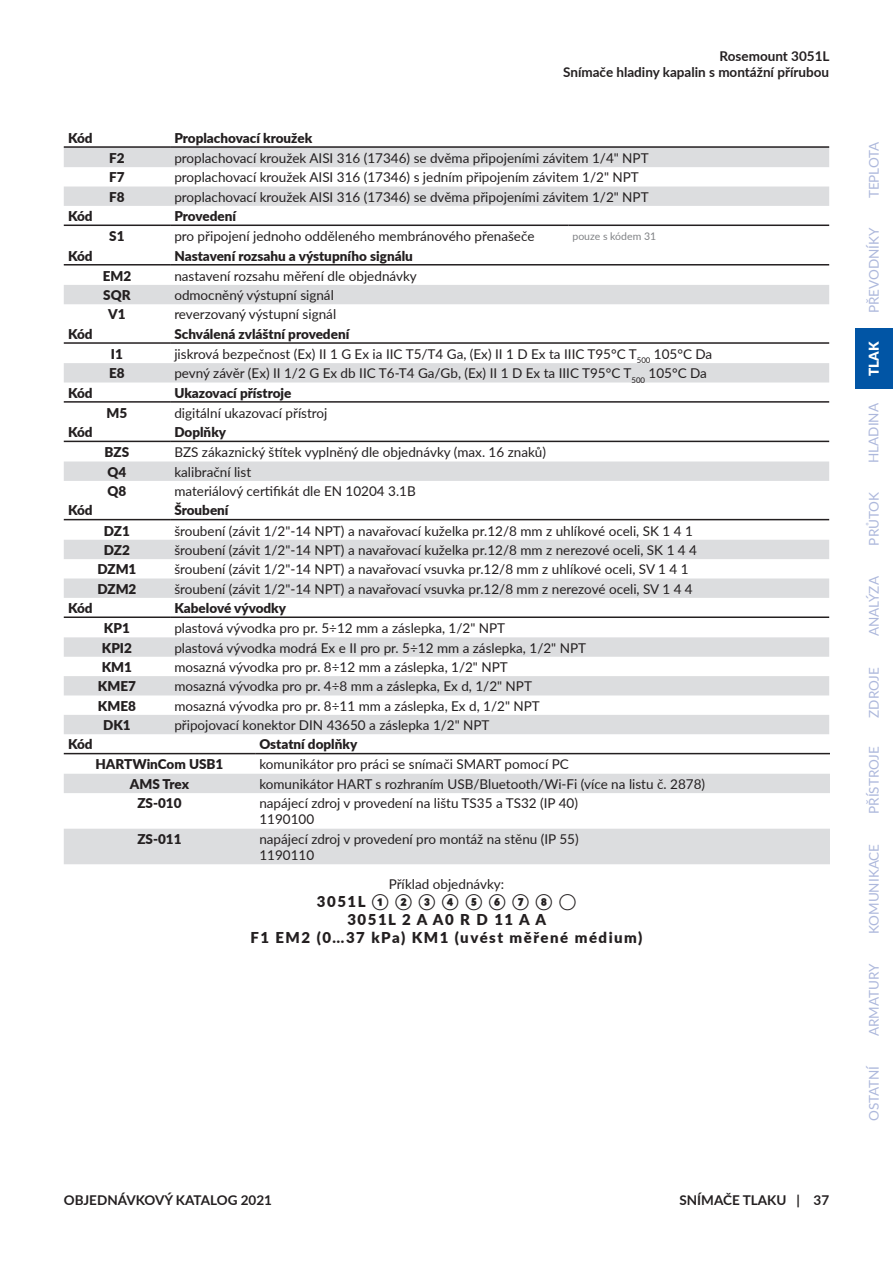
<style>
.page{position:relative;width:893px;height:1263px;background:#fff}
.page>*{position:absolute;margin:0;border:0;box-sizing:border-box;transform-origin:0 0}
.Příklad_objednávky{font:900 15px "Lato";letter-spacing:.1em;color:#231f20}
.Základ{font:13.5px/16.2px "Lato";color:#231f20}
.Záklaví{font:900 13.5px "Lato";color:#231f20}
.Kód{font:900 13.5px "Lato";color:#231f20}
.t1{font:700 13.5px/16.2px "Lato";color:#231f20;text-align:right}
.t2{font:13.5px "Lato";color:#adb8dc}
.Příklad_objednávky-2{font:13.5px "Lato";color:#231f20}
.t3{font:900 13.5px "Lato";color:#fff}
.Poznámka{font:10.5px "Lato";color:#808285}
</style>
<div class="page">
<div style="left:855px;top:328px;width:38px;height:61px;background:#0155a5"></div>
<svg style="left:64px;top:148px;width:765px;height:58px;fill:#dcdddf"></svg>
<hr style="left:64px;top:146px;width:106px;height:2px;background:#231f20">
<hr style="left:170px;top:146px;width:659px;height:2px;background:#231f20">
<hr style="left:64px;top:224px;width:106px;height:2px;background:#231f20">
<hr style="left:170px;top:224px;width:398px;height:2px;background:#231f20">
<hr style="left:568px;top:224px;width:261px;height:2px;background:#231f20">
<div style="left:64px;top:285px;width:765px;height:19px;background:#dcdddf"></div>
<hr style="left:64px;top:264px;width:106px;height:1px;background:#231f20">
<hr style="left:170px;top:264px;width:659px;height:1px;background:#231f20">
<div style="left:64px;top:363px;width:765px;height:19px;background:#dcdddf"></div>
<hr style="left:64px;top:342px;width:106px;height:2px;background:#231f20">
<hr style="left:170px;top:342px;width:659px;height:2px;background:#231f20">
<hr style="left:64px;top:401px;width:106px;height:2px;background:#231f20">
<hr style="left:170px;top:401px;width:659px;height:2px;background:#231f20">
<div style="left:64px;top:461px;width:765px;height:20px;background:#dcdddf"></div>
<hr style="left:64px;top:441px;width:106px;height:1px;background:#231f20">
<hr style="left:170px;top:441px;width:659px;height:1px;background:#231f20">
<svg style="left:64px;top:540px;width:765px;height:58px"></svg>
<hr style="left:64px;top:519px;width:106px;height:1px;background:#231f20">
<hr style="left:170px;top:519px;width:659px;height:1px;background:#231f20">
<svg style="left:64px;top:637px;width:765px;height:97px;fill:#dcdddf"></svg>
<hr style="left:64px;top:616px;width:106px;height:2px;background:#231f20">
<hr style="left:170px;top:616px;width:659px;height:2px;background:#231f20">
<svg style="left:64px;top:774px;width:766px;height:90px;fill:#dcdddf"></svg>
<hr style="left:64px;top:753px;width:191px;height:1px;background:#231f20">
<hr style="left:255px;top:753px;width:575px;height:1px;background:#231f20">
<p class="t1" style="left:563px;top:48px;width:267px">Rosemount 3051L<br>Snímače hladiny kapalin s montážní přírubou</p>
<p class="Záklaví" style="left:68px;top:128px;width:26px">Kód</p>
<p class="Záklaví" style="left:174px;top:128px;width:139px">Proplachovací kroužek</p>
<p class="Kód" style="left:109px;top:148px;width:17px">F2</p>
<p class="Základ" style="left:174px;top:149px;width:476px">proplachovací kroužek AISI 316 (17346) se dvěma připojeními závitem 1/4" NPT</p>
<p class="Kód" style="left:109px;top:167px;width:17px">F7</p>
<p class="Základ" style="left:174px;top:169px;width:466px">proplachovací kroužek AISI 316 (17346) s jedním připojením závitem 1/2" NPT</p>
<p class="Kód" style="left:109px;top:187px;width:17px">F8</p>
<p class="Základ" style="left:174px;top:188px;width:476px">proplachovací kroužek AISI 316 (17346) se dvěma připojeními závitem 1/2" NPT</p>
<p class="Záklaví" style="left:68px;top:206px;width:26px">Kód</p>
<p class="Záklaví" style="left:174px;top:206px;width:63px">Provedení</p>
<p class="Kód" style="left:109px;top:226px;width:17px">S1</p>
<p class="Základ" style="left:174px;top:228px;width:362px">pro připojení jednoho odděleného membránového přenašeče</p>
<p class="Poznámka" style="left:572px;top:229px;width:85px">pouze s kódem 31</p>
<p class="Záklaví" style="left:68px;top:245px;width:26px">Kód</p>
<p class="Záklaví" style="left:174px;top:245px;width:240px">Nastavení rozsahu a výstupního signálu</p>
<p class="Kód" style="left:103px;top:266px;width:30px">EM2</p>
<p class="Základ" style="left:174px;top:267px;width:244px">nastavení rozsahu měření dle objednávky</p>
<p class="Kód" style="left:103px;top:285px;width:29px">SQR</p>
<p class="Základ" style="left:174px;top:286px;width:161px">odmocněný výstupní signál</p>
<p class="Kód" style="left:108px;top:304px;width:19px">V1</p>
<p class="Základ" style="left:174px;top:306px;width:163px">reverzovaný výstupní signál</p>
<p class="Záklaví" style="left:68px;top:324px;width:26px">Kód</p>
<p class="Záklaví" style="left:174px;top:324px;width:176px">Schválená zvláštní provedení</p>
<p class="Kód" style="left:111px;top:344px;width:14px">I1</p>
<p class="Základ" style="left:174px;top:345px;width:539px">jiskrová bezpečnost (Ex) II 1 G Ex ia IIC T5/T4 Ga, (Ex) II 1 D Ex ta IIIC T95°C T<sub>500</sub> 105°C Da</p>
<p class="Kód" style="left:109px;top:363px;width:17px">E8</p>
<p class="Základ" style="left:174px;top:365px;width:534px">pevný závěr (Ex) II 1/2 G Ex db IIC T6-T4 Ga/Gb, (Ex) II 1 D Ex ta IIIC T95°C T<sub>500</sub> 105°C Da</p>
<p class="Záklaví" style="left:68px;top:383px;width:26px">Kód</p>
<p class="Záklaví" style="left:174px;top:383px;width:119px">Ukazovací přístroje</p>
<p class="Kód" style="left:107px;top:403px;width:22px">M5</p>
<p class="Základ" style="left:174px;top:404px;width:155px">digitální ukazovací přístroj</p>
<p class="Záklaví" style="left:68px;top:422px;width:26px">Kód</p>
<p class="Záklaví" style="left:174px;top:422px;width:53px">Doplňky</p>
<p class="Kód" style="left:105px;top:442px;width:26px">BZS</p>
<p class="Základ" style="left:174px;top:444px;width:373px">BZS zákaznický štítek vyplněný dle objednávky (max. 16 znaků)</p>
<p class="Kód" style="left:108px;top:461px;width:20px">Q4</p>
<p class="Základ" style="left:174px;top:463px;width:78px">kalibrační list</p>
<p class="Kód" style="left:108px;top:481px;width:20px">Q8</p>
<p class="Základ" style="left:174px;top:482px;width:243px">materiálový certifikát dle EN 10204 3.1B</p>
<p class="Záklaví" style="left:68px;top:500px;width:26px">Kód</p>
<p class="Záklaví" style="left:174px;top:500px;width:56px">Šroubení</p>
<p class="Kód" style="left:104px;top:520px;width:28px">DZ1</p>
<p class="Základ" style="left:174px;top:522px;width:520px">šroubení (závit 1/2"-14 NPT) a navařovací kuželka pr.12/8 mm z uhlíkové oceli, SK 1 4 1</p>
<p class="Kód" style="left:104px;top:540px;width:28px">DZ2</p>
<p class="Základ" style="left:174px;top:541px;width:524px">šroubení (závit 1/2"-14 NPT) a navařovací kuželka pr.12/8 mm z nerezové oceli, SK 1 4 4</p>
<p class="Kód" style="left:97px;top:559px;width:41px">DZM1</p>
<p class="Základ" style="left:174px;top:561px;width:516px">šroubení (závit 1/2"-14 NPT) a navařovací vsuvka pr.12/8 mm z uhlíkové oceli, SV 1 4 1</p>
<p class="Kód" style="left:97px;top:578px;width:41px">DZM2</p>
<p class="Základ" style="left:174px;top:580px;width:520px">šroubení (závit 1/2"-14 NPT) a navařovací vsuvka pr.12/8 mm z nerezové oceli, SV 1 4 4</p>
<p class="Záklaví" style="left:68px;top:598px;width:26px">Kód</p>
<p class="Záklaví" style="left:174px;top:598px;width:113px">Kabelové vývodky</p>
<p class="Kód" style="left:104px;top:618px;width:27px">KP1</p>
<p class="Základ" style="left:174px;top:619px;width:332px">plastová vývodka pro pr. 5÷12 mm a záslepka, 1/2" NPT</p>
<p class="Kód" style="left:102px;top:637px;width:32px">KPI2</p>
<p class="Základ" style="left:174px;top:639px;width:413px">plastová vývodka modrá Ex e II pro pr. 5÷12 mm a záslepka, 1/2" NPT</p>
<p class="Kód" style="left:102px;top:657px;width:32px">KM1</p>
<p class="Základ" style="left:174px;top:658px;width:335px">mosazná vývodka pro pr. 8÷12 mm a záslepka, 1/2" NPT</p>
<p class="Kód" style="left:98px;top:676px;width:40px">KME7</p>
<p class="Základ" style="left:174px;top:678px;width:359px">mosazná vývodka pro pr. 4÷8 mm a záslepka, Ex d, 1/2" NPT</p>
<p class="Kód" style="left:98px;top:695px;width:40px">KME8</p>
<p class="Základ" style="left:174px;top:697px;width:367px">mosazná vývodka pro pr. 8÷11 mm a záslepka, Ex d, 1/2" NPT</p>
<p class="Kód" style="left:103px;top:715px;width:29px">DK1</p>
<p class="Základ" style="left:174px;top:716px;width:317px">připojovací konektor DIN 43650 a záslepka 1/2" NPT</p>
<p class="Záklaví" style="left:68px;top:734px;width:26px">Kód</p>
<p class="Záklaví" style="left:259px;top:734px;width:99px">Ostatní doplňky</p>
<p class="Kód" style="left:95px;top:754px;width:130px">HARTWinCom USB1</p>
<p class="Základ" style="left:259px;top:756px;width:311px">komunikátor pro práci se snímači SMART pomocí PC</p>
<p class="Kód" style="left:130px;top:774px;width:61px">AMS Trex</p>
<p class="Základ" style="left:259px;top:775px;width:447px">komunikátor HART s rozhraním USB/Bluetooth/Wi-Fi (více na listu č. 2878)</p>
<p class="Kód" style="left:137px;top:793px;width:46px">ZS-010</p>
<p class="Základ" style="left:259px;top:795px;width:320px">napájecí zdroj v provedení na lištu TS35 a TS32 (IP 40)<br>1190100</p>
<p class="Kód" style="left:137px;top:829px;width:46px">ZS-011</p>
<p class="Základ" style="left:259px;top:830px;width:321px">napájecí zdroj v provedení pro montáž na stěnu (IP 55)<br>1190110</p>
<p class="Příklad_objednávky-2" style="left:389px;top:874px;width:117px">Příklad objednávky:</p>
<p class="Příklad_objednávky" style="left:317px;top:890px;width:237px">3051L ① ② ③ ④ ⑤ ⑥ ⑦ ⑧</p>
<p class="Příklad_objednávky" style="left:347px;top:908px;width:200px">3051L 2 A A0 R D 11 A A</p>
<p class="Příklad_objednávky" style="left:250px;top:926px;width:394px">F1 EM2 (0…37 kPa) KM1 (uvést měřené médium)</p>
<p class="t1" style="left:64px;top:1191px;width:210px">Objednávkový katalog 2021</p>
<p class="t1" style="left:679px;top:1191px;width:151px">Snímače tlaku | 37</p>
<p class="t2" style="left:864px;top:198px;width:58px;rotate:-90deg">TEPLOTA</p>
<p class="t2" style="left:864px;top:313px;width:87px;rotate:-90deg">PŘEVODNÍKY</p>
<p class="t3" style="left:864px;top:376px;width:36px;rotate:-90deg">TLAK</p>
<p class="t2" style="left:864px;top:463px;width:61px;rotate:-90deg">HLADINA</p>
<p class="t2" style="left:864px;top:545px;width:55px;rotate:-90deg">PRŮTOK</p>
<p class="t2" style="left:864px;top:636px;width:61px;rotate:-90deg">ANALÝZA</p>
<p class="t2" style="left:864px;top:718px;width:52px;rotate:-90deg">ZDROJE</p>
<p class="t2" style="left:864px;top:814px;width:69px;rotate:-90deg">PŘÍSTROJE</p>
<p class="t2" style="left:864px;top:934px;width:92px;rotate:-90deg">KOMUNIKACE</p>
<p class="t2" style="left:864px;top:1036px;width:74px;rotate:-90deg">ARMATURY</p>
<p class="t2" style="left:864px;top:1121px;width:58px;rotate:-90deg">OSTATNÍ</p>
</div>
